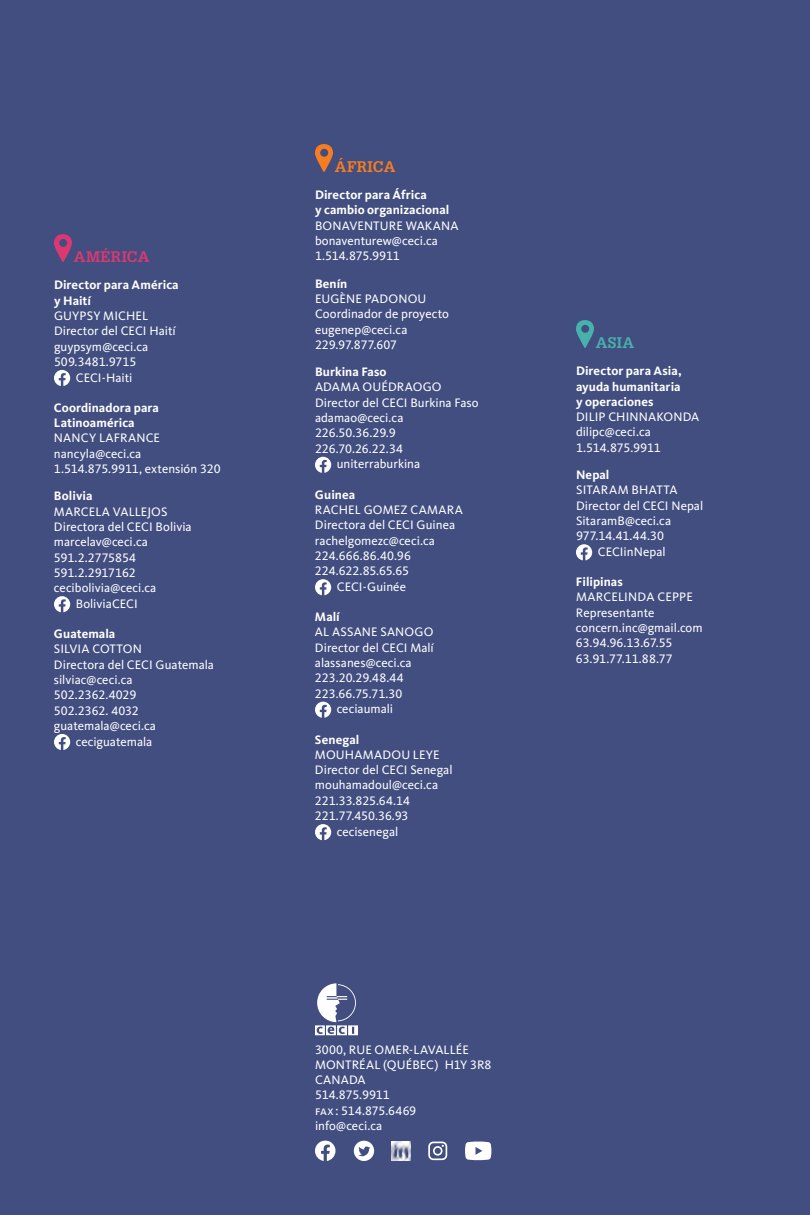
<style>
.page{position:relative;width:810px;height:1215px;background:#424e80}
.page>*{position:absolute;margin:0;border:0;box-sizing:border-box;transform-origin:0 0}
.t1{font:700 15px "Glypha LT Std";letter-spacing:.025em;color:#db3872}
.t2{font:700 15px "Glypha LT Std";letter-spacing:.025em;color:#f67d21}
.t3{font:700 15px "Glypha LT Std";color:#47b2ab}
.t4{font:12.75px/15.3px "Kievit OT";letter-spacing:.005em;color:#fff}
.t5{font:700 12.75px/15.3px "Kievit OT";letter-spacing:.005em;color:#fff}
</style>
<div class="page">
<svg style="left:54px;top:234px;width:18px;height:28px"></svg>
<svg style="left:54px;top:370px;width:16px;height:16px"></svg>
<svg style="left:54px;top:596px;width:16px;height:16px"></svg>
<svg style="left:54px;top:734px;width:16px;height:16px"></svg>
<svg style="left:315px;top:144px;width:18px;height:28px"></svg>
<svg style="left:315px;top:457px;width:16px;height:16px"></svg>
<svg style="left:315px;top:579px;width:16px;height:16px"></svg>
<svg style="left:315px;top:702px;width:16px;height:16px"></svg>
<svg style="left:315px;top:824px;width:16px;height:16px"></svg>
<svg style="left:576px;top:320px;width:18px;height:28px"></svg>
<svg style="left:576px;top:544px;width:16px;height:16px"></svg>
<svg style="left:315px;top:983px;width:43px;height:52px"></svg>
<svg style="left:315px;top:1141px;width:21px;height:20px"></svg>
<svg style="left:354px;top:1141px;width:20px;height:20px"></svg>
<img style="left:392px;top:1142px;width:19px;height:18px">
<svg style="left:428px;top:1142px;width:19px;height:18px"></svg>
<svg style="left:465px;top:1142px;width:26px;height:18px"></svg>
<p class="t1" style="left:74px;top:247px;width:77px">AMÉRICA</p>
<p class="t5" style="left:54px;top:277px;width:126px">Director para América y Haití</p>
<p class="t4" style="left:54px;top:308px;width:96px">GUYPSY MICHEL</p>
<p class="t4" style="left:54px;top:324px;width:123px">Director del CECI Haití</p>
<p class="t4" style="left:54px;top:339px;width:96px">guypsym@ceci.ca</p>
<p class="t4" style="left:54px;top:354px;width:84px">509.3481.9715</p>
<p class="t4" style="left:76px;top:370px;width:58px">CECI-Haiti</p>
<p class="t5" style="left:54px;top:400px;width:106px">Coordinadora para<br>Latinoamérica</p>
<p class="t4" style="left:54px;top:431px;width:168px">NANCY LAFRANCE nancyla@ceci.ca<br>1.514.875.9911, extensión 320</p>
<p class="t5" style="left:54px;top:488px;width:40px">Bolivia</p>
<p class="t4" style="left:54px;top:504px;width:115px">MARCELA VALLEJOS</p>
<p class="t4" style="left:54px;top:519px;width:139px">Directora del CECI Bolivia</p>
<p class="t4" style="left:54px;top:534px;width:95px">marcelav@ceci.ca</p>
<p class="t4" style="left:54px;top:550px;width:84px">591.2.2775854</p>
<p class="t4" style="left:54px;top:565px;width:83px">591.2.2917162</p>
<p class="t4" style="left:54px;top:580px;width:104px">cecibolivia@ceci.ca</p>
<p class="t4" style="left:76px;top:596px;width:64px">BoliviaCECI</p>
<p class="t5" style="left:54px;top:626px;width:63px">Guatemala</p>
<p class="t4" style="left:54px;top:642px;width:89px">SILVIA COTTON</p>
<p class="t4" style="left:54px;top:657px;width:162px">Directora del CECI Guatemala</p>
<p class="t4" style="left:54px;top:672px;width:80px">silviac@ceci.ca</p>
<p class="t4" style="left:54px;top:688px;width:84px">502.2362.4029</p>
<p class="t4" style="left:54px;top:703px;width:86px">502.2362. 4032</p>
<p class="t4" style="left:54px;top:718px;width:103px">guatemala@ceci.ca</p>
<p class="t4" style="left:76px;top:734px;width:78px">ceciguatemala</p>
<p class="t2" style="left:335px;top:157px;width:62px">ÁFRICA</p>
<p class="t5" style="left:315px;top:187px;width:136px">Director para África<br>y cambio organizacional</p>
<p class="t4" style="left:315px;top:218px;width:145px">BONAVENTURE WAKANA bonaventurew@ceci.ca<br>1.514.875.9911</p>
<p class="t5" style="left:315px;top:276px;width:34px">Benín</p>
<p class="t4" style="left:315px;top:291px;width:135px">EUGÈNE PADONOU<br>Coordinador de proyecto eugenep@ceci.ca<br>229.97.877.607</p>
<p class="t5" style="left:315px;top:364px;width:73px">Burkina Faso</p>
<p class="t4" style="left:315px;top:380px;width:128px">ADAMA OUÉDRAOGO</p>
<p class="t4" style="left:315px;top:395px;width:165px">Director del CECI Burkina Faso</p>
<p class="t4" style="left:315px;top:410px;width:90px">adamao@ceci.ca</p>
<p class="t4" style="left:315px;top:426px;width:82px">226.50.36.29.9</p>
<p class="t4" style="left:315px;top:441px;width:90px">226.70.26.22.34</p>
<p class="t4" style="left:337px;top:457px;width:85px">uniterraburkina</p>
<p class="t5" style="left:315px;top:487px;width:42px">Guinea</p>
<p class="t4" style="left:315px;top:502px;width:149px">RACHEL GOMEZ CAMARA</p>
<p class="t4" style="left:315px;top:517px;width:142px">Directora del CECI Guinea</p>
<p class="t4" style="left:315px;top:533px;width:121px">rachelgomezc@ceci.ca</p>
<p class="t4" style="left:315px;top:548px;width:97px">224.666.86.40.96</p>
<p class="t4" style="left:315px;top:563px;width:96px">224.622.85.65.65</p>
<p class="t4" style="left:337px;top:579px;width:71px">CECI-Guinée</p>
<p class="t5" style="left:315px;top:609px;width:26px">Malí</p>
<p class="t4" style="left:315px;top:625px;width:120px">AL ASSANE SANOGO</p>
<p class="t4" style="left:315px;top:640px;width:120px">Director del CECI Malí</p>
<p class="t4" style="left:315px;top:655px;width:98px">alassanes@ceci.ca</p>
<p class="t4" style="left:315px;top:671px;width:90px">223.20.29.48.44</p>
<p class="t4" style="left:315px;top:686px;width:89px">223.66.75.71.30</p>
<p class="t4" style="left:337px;top:701px;width:58px">ceciaumali</p>
<p class="t5" style="left:315px;top:732px;width:46px">Senegal</p>
<p class="t4" style="left:315px;top:747px;width:126px">MOUHAMADOU LEYE</p>
<p class="t4" style="left:315px;top:762px;width:139px">Director del CECI Senegal</p>
<p class="t4" style="left:315px;top:778px;width:125px">mouhamadoul@ceci.ca</p>
<p class="t4" style="left:315px;top:793px;width:97px">221.33.825.64.14</p>
<p class="t4" style="left:315px;top:808px;width:95px">221.77.450.36.93</p>
<p class="t4" style="left:337px;top:824px;width:63px">cecisenegal</p>
<p class="t4" style="left:315px;top:1042px;width:178px">3000, RUE OMER-LAVALLÉE<br>MONTRÉAL (QUÉBEC) H1Y 3R8<br>CANADA<br>514.875.9911<br>FAX : 514.875.6469<br>info@ceci.ca</p>
<p class="t3" style="left:596px;top:333px;width:40px">ASIA</p>
<p class="t5" style="left:576px;top:363px;width:107px;text-align:justify">Director para Asia, ayuda humanitaria y operaciones</p>
<p class="t4" style="left:576px;top:409px;width:125px">DILIP CHINNAKONDA dilipc@ceci.ca<br>1.514.875.9911</p>
<p class="t5" style="left:576px;top:467px;width:35px">Nepal</p>
<p class="t4" style="left:576px;top:483px;width:103px">SITARAM BHATTA</p>
<p class="t4" style="left:576px;top:498px;width:129px">Director del CECI Nepal</p>
<p class="t4" style="left:576px;top:513px;width:97px">SitaramB@ceci.ca</p>
<p class="t4" style="left:576px;top:528px;width:90px">977.14.41.44.30</p>
<p class="t4" style="left:598px;top:544px;width:69px">CECIinNepal</p>
<p class="t5" style="left:576px;top:574px;width:48px">Filipinas</p>
<p class="t4" style="left:576px;top:590px;width:128px">MARCELINDA CEPPE<br>Representante concern.inc@gmail.com<br>63.94.96.13.67.55<br>63.91.77.11.88.77</p>
</div>
